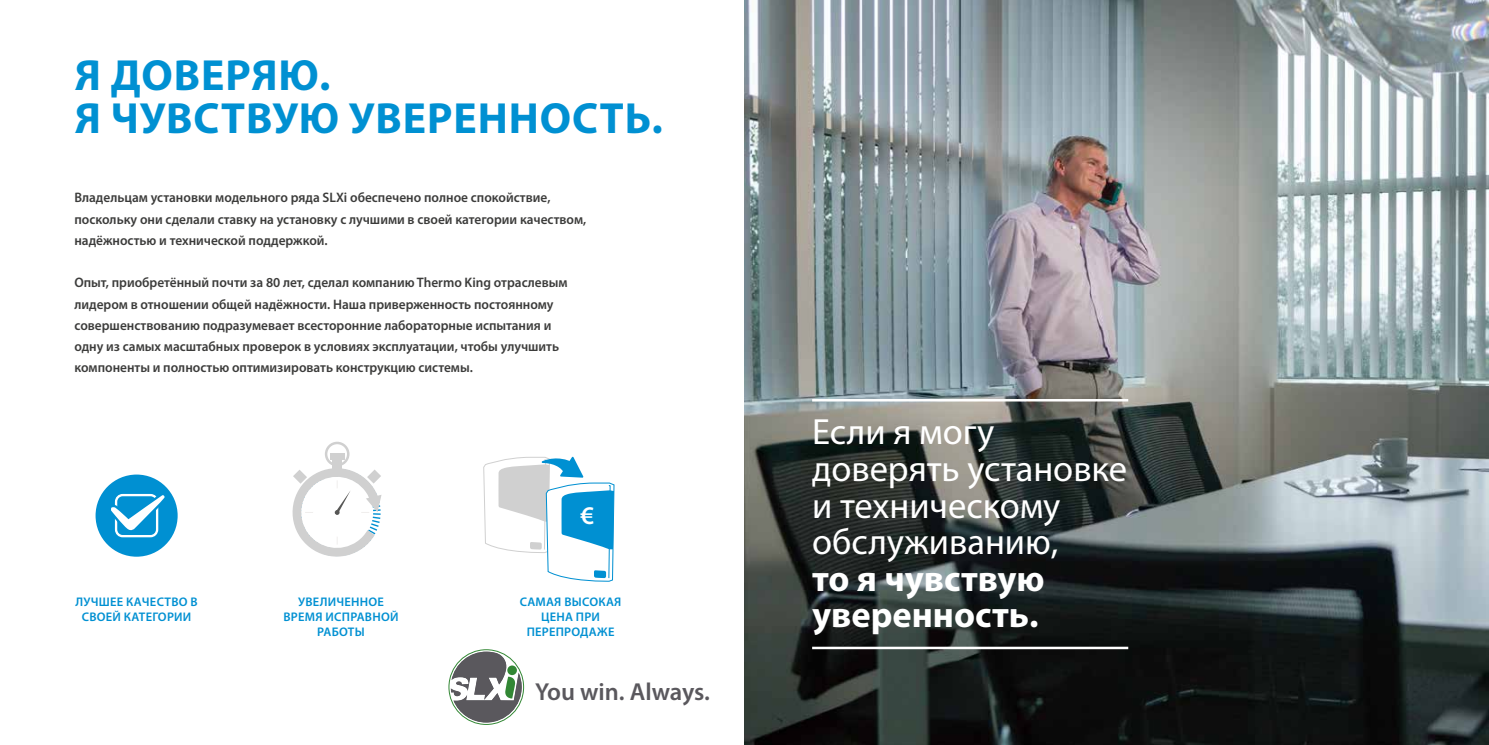
<style>
.page{position:relative;width:1489px;height:745px;background:#fff}
.page>*{position:absolute;margin:0;border:0;box-sizing:border-box;transform-origin:0 0}
.t1{font:700 43.75px/43.8px "Myriad Pro";letter-spacing:.02em;color:#0090d2}
.t2{font:36.5px/36.5px "Myriad Pro";color:#fff}
.t3{font:700 36.5px/36.5px "Myriad Pro";color:#fff}
.t4{font:600 25.5px "Myriad Pro";color:#fff}
.t5{font:600 24.62px "Myriad Pro";letter-spacing:-.005em;color:#5a585d}
.t6{font:600 13.75px/21.2px "Myriad Pro";color:#3c3c3b}
.t7{font:600 12.5px/15px "Myriad Pro";letter-spacing:.02em;color:#0090d2;text-align:center}
</style>
<div class="page">
<img style="left:744px;top:0;width:744px;height:744px">
<svg style="left:483px;top:456px;width:132px;height:126px"></svg>
<hr style="left:812px;top:399px;width:316px;height:2px;background:#fff">
<hr style="left:812px;top:646px;width:316px;height:2px;background:#fff">
<div style="left:96px;top:474px;width:82px;height:82px;background:#0090d2;border-radius:50%"></div>
<div style="left:115px;top:493px;width:43px;height:44px;border:2px solid #fff;border-radius:7px"></div>
<svg style="left:111px;top:493px;width:54px;height:40px"></svg>
<div style="left:332px;top:454px;width:10px;height:14px;background:#d0d0d0"></div>
<svg style="left:292px;top:462px;width:90px;height:95px"></svg>
<div style="left:330px;top:453px;width:14px;height:6px;background:#d0d0d0"></div>
<div style="left:325px;top:441px;width:24px;height:25px;border:2px solid #d0d0d0;border-radius:50%"></div>
<svg style="left:449px;top:650px;width:74px;height:74px"></svg>
<div style="left:507px;top:665px;width:10px;height:9px;background:#328734;border-radius:50%"></div>
<div style="left:448px;top:648px;width:76px;height:76px;border:1px solid #328734;border-radius:50%"></div>
<h1 class="t1" style="left:75px;top:51px;width:589px">Я ДОВЕРЯЮ.<br>Я ЧУВСТВУЮ УВЕРЕННОСТЬ.</h1>
<p class="t6" style="left:74px;top:186px;width:513px">Владельцам установки модельного ряда SLXi обеспечено полное спокойствие, поскольку они сделали ставку на установку с лучшими в своей категории качеством, надёжностью и технической поддержкой.</p>
<p class="t6" style="left:74px;top:271px;width:495px">Опыт, приобретённый почти за 80 лет, сделал компанию Thermo King отраслевым лидером в отношении общей надёжности. Наша приверженность постоянному совершенствованию подразумевает всесторонние лабораторные испытания и одну из самых масштабных проверок в условиях эксплуатации, чтобы улучшить компоненты и полностью оптимизировать конструкцию системы.</p>
<p class="t7" style="left:76px;top:593px;width:124px">ЛУЧШЕЕ КАЧЕСТВО В<br>СВОЕЙ КАТЕГОРИИ</p>
<p class="t7" style="left:283px;top:593px;width:116px">УВЕЛИЧЕННОЕ<br>ВРЕМЯ ИСПРАВНОЙ<br>РАБОТЫ</p>
<h3 class="t4" style="left:580px;top:498px;width:15px">€</h3>
<p class="t7" style="left:519px;top:593px;width:103px">САМАЯ ВЫСОКАЯ<br>ЦЕНА ПРИ<br>ПЕРЕПРОДАЖЕ</p>
<h3 class="t5" style="left:535px;top:676px;width:176px">You win. Always.</h3>
<h2 class="t2" style="left:812px;top:413px;width:316px">Если я могу доверять установке и техническому обслуживанию,</h2>
<h2 class="t3" style="left:812px;top:558px;width:234px">то я чувствую уверенность.</h2>
</div>
